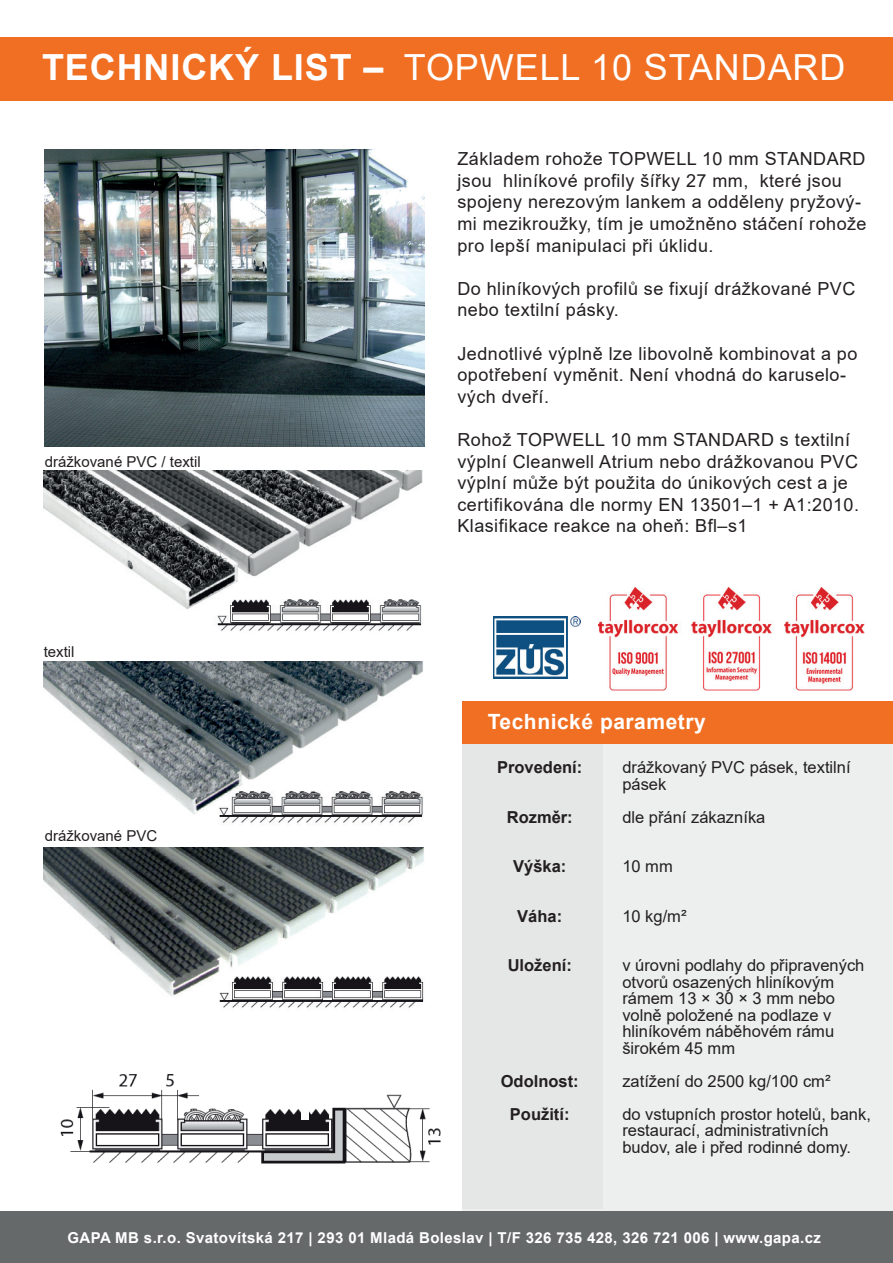
<style>
.page{position:relative;width:893px;height:1263px;background:#fff}
.page>*{position:absolute;margin:0;border:0;box-sizing:border-box;transform-origin:0 0}
.t1{font:36px "Arial";letter-spacing:.025em;color:#fff}
.t2{font:700 21px "Arial";letter-spacing:.025em;color:#fff}
.t3{font:18px/21.6px "Arial";letter-spacing:.025em;color:#231f20}
.t4{font:16.5px/16.5px "Arial";color:#231f20}
.t5{font:700 16.5px/33px "Arial";color:#231f20;text-align:center}
.t6{font:700 15px "Arial";letter-spacing:.025em;color:#fff}
.t7{font:15px "Arial";color:#231f20}
.s1{font-weight:700}
</style>
<div class="page">
<div style="left:0;top:38px;width:893px;height:62px;background:#f16f22"></div>
<div style="left:0;top:1211px;width:893px;height:52px;background:#66696a"></div>
<img style="left:60px;top:1074px;width:381px;height:90px">
<div style="left:462px;top:701px;width:431px;height:510px;background:#edefef"></div>
<div style="left:462px;top:701px;width:141px;height:508px;background:#e5e6e6"></div>
<div style="left:462px;top:701px;width:431px;height:43px;background:#f16f22"></div>
<div style="left:301px;top:1108px;width:8px;height:12px;background:#fff"></div>
<img style="left:44px;top:150px;width:380px;height:296px">
<img style="left:44px;top:847px;width:380px;height:161px">
<img style="left:43px;top:661px;width:380px;height:162px">
<img style="left:44px;top:471px;width:378px;height:160px">
<img style="left:493px;top:617px;width:87px;height:61px">
<img style="left:598px;top:587px;width:267px;height:103px">
<h1 class="t1" style="left:42px;top:43px;width:805px"><span class="s1">TECHNICKÝ LIST –</span> TOPWELL 10 STANDARD</h1>
<p class="t7" style="left:45px;top:451px;width:157px">drážkované PVC / textil</p>
<p class="t7" style="left:44px;top:641px;width:32px">textil</p>
<p class="t7" style="left:45px;top:825px;width:114px">drážkované PVC</p>
<p class="t3" style="left:457px;top:148px;width:411px">Základem rohože TOPWELL 10 mm STANDARD jsou hliníkové profily šířky 27 mm, které jsou spojeny nerezovým lankem a odděleny pryžový&shy;mi mezikroužky, tím je umožněno stáčení rohože pro lepší manipulaci při úklidu.</p>
<p class="t3" style="left:457px;top:277px;width:399px">Do hliníkových profilů se fixují drážkované PVC nebo textilní pásky.</p>
<p class="t3" style="left:457px;top:342px;width:401px">Jednotlivé výplně lze libovolně kombinovat a po opotřebení vyměnit. Není vhodná do karuselo&shy;vých dveří.</p>
<p class="t3" style="left:457px;top:429px;width:403px">Rohož TOPWELL 10 mm STANDARD s textilní výplní Cleanwell Atrium nebo drážkovanou PVC výplní může být použita do únikových cest a je certifikována dle normy EN 13501–1 + A1:2010.<br>Klasifikace reakce na oheň: Bfl–s1</p>
<p class="t2" style="left:488px;top:707px;width:219px">Technické parametry</p>
<p class="t5" style="left:497px;top:751px;width:87px">Provedení:</p>
<p class="t5" style="left:507px;top:800px;width:67px">Rozměr:</p>
<p class="t5" style="left:513px;top:850px;width:55px">Výška:</p>
<p class="t5" style="left:517px;top:899px;width:46px">Váha:</p>
<p class="t5" style="left:508px;top:949px;width:66px">Uložení:</p>
<p class="t4" style="left:622px;top:759px;width:230px">drážkovaný PVC pásek, textilní pásek</p>
<p class="t4" style="left:622px;top:809px;width:145px">dle přání zákazníka</p>
<p class="t4" style="left:622px;top:858px;width:52px">10 mm</p>
<p class="t4" style="left:622px;top:908px;width:66px">10 kg/m²</p>
<p class="t4" style="left:622px;top:957px;width:244px">v úrovni podlahy do připravených otvorů osazených hliníkovým rámem 13 × 30 × 3 mm nebo volně položené na podlaze v hliníkovém náběhovém rámu širokém 45 mm</p>
<p class="t4" style="left:622px;top:1064px;width:250px;line-height:33px">zatížení do 2500 kg/100 cm²<br>do vstupních prostor hotelů, bank,</p>
<p class="t4" style="left:622px;top:1122px;width:230px">restaurací, administrativních budov, ale i před rodinné domy.</p>
<p class="t5" style="left:501px;top:1064px;width:79px">Odolnost:<br>Použití:</p>
<p class="t6" style="left:68px;top:1227px;width:755px">GAPA MB s.r.o. Svatovítská 217 | 293 01 Mladá Boleslav | T/F 326 735 428, 326 721 006 | www.gapa.cz</p>
</div>
